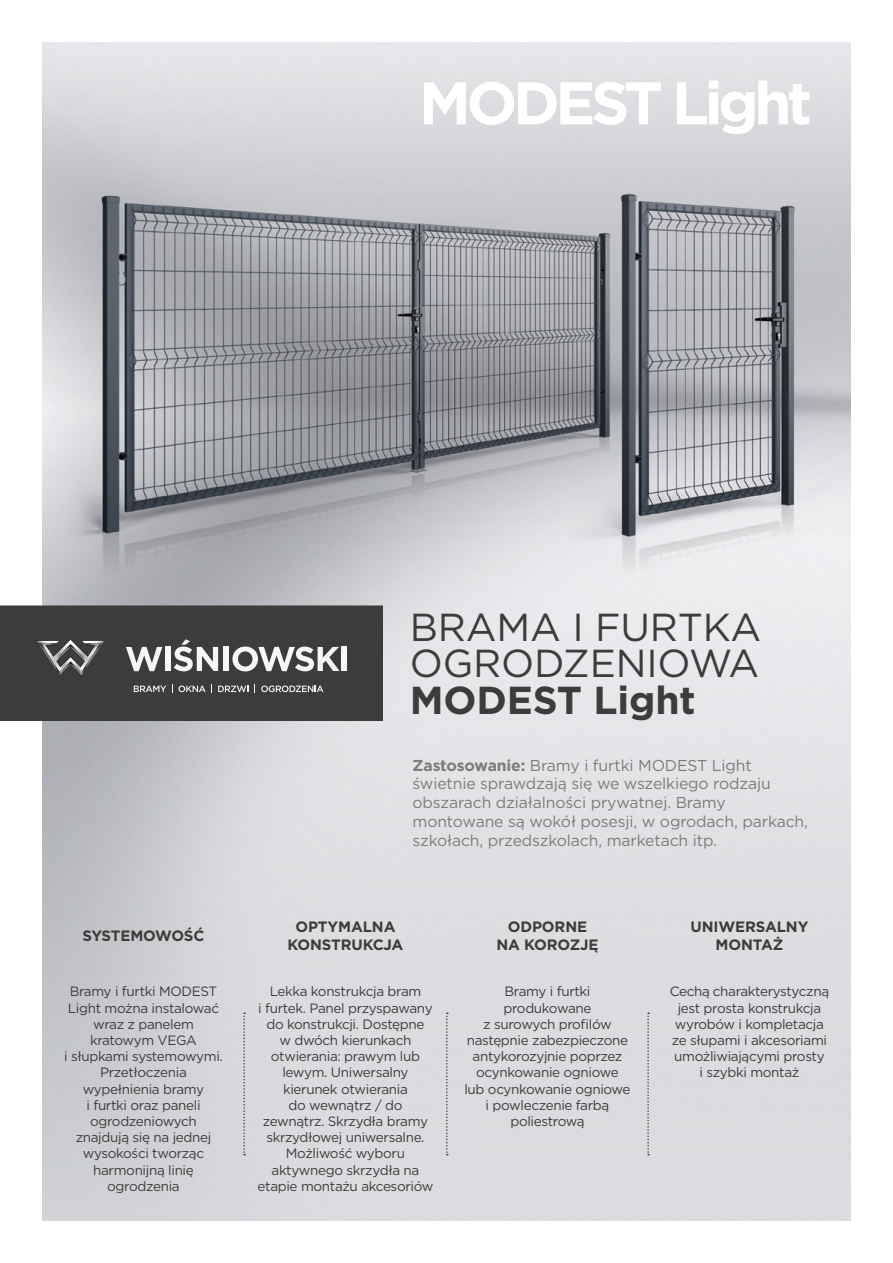
<style>
.page{position:relative;width:893px;height:1263px;background:#fff}
.page>*{position:absolute;margin:0;border:0;box-sizing:border-box;transform-origin:0 0}
.t1{font:700 60px "Gotham";letter-spacing:-.075em;color:#fff}
.t2{font:39px/36.8px "Gotham";letter-spacing:-.005em;color:#3c3c3b}
.t3{font:700 39px "Gotham";letter-spacing:-.005em;color:#3c3c3b}
.t4{font:15.75px/18.9px "Gotham";letter-spacing:-.01em;color:#7c7b7b}
.t5{font:700 15px/18px "Gotham";letter-spacing:-.01em;color:#3c3c3b;text-align:center}
.t6{font:13.5px/16.2px "Gotham";letter-spacing:-.025em;color:#3c3c3b;text-align:center}
.s1{font-weight:700}
</style>
<div class="page">
<img style="left:43px;top:43px;width:807px;height:1177px">
<svg style="left:243px;top:1012px;width:2px;height:143px"></svg>
<svg style="left:446px;top:1012px;width:2px;height:143px"></svg>
<svg style="left:647px;top:1012px;width:2px;height:143px"></svg>
<svg style="left:0;top:606px;width:383px;height:115px;background:#4b4b4a"></svg>
<div style="left:342px;top:647px;width:5px;height:24px;background:#f6f6f6"></div>
<h1 class="t1" style="left:419px;top:63px;width:395px">MODEST Light</h1>
<p class="t5" style="left:82px;top:927px;width:124px">SYSTEMOWOŚĆ</p>
<p class="t6" style="left:64px;top:983px;width:160px">Bramy i furtki MODEST<br>Light można instalować wraz z panelem kratowym VEGA<br>i słupkami systemowymi.<br>Przetłoczenia wypełnienia bramy<br>i furtki oraz paneli ogrodzeniowych znajdują się na jednej wysokości tworząc harmonijną linię ogrodzenia</p>
<h2 class="t2" style="left:410px;top:607px;width:353px">BRAMA I FURTKA<br>OGRODZENIOWA</h2>
<h2 class="t3" style="left:410px;top:674px;width:287px">MODEST Light</h2>
<p class="t4" style="left:412px;top:755px;width:397px"><span class="s1">Zastosowanie:</span> Bramy i furtki MODEST Light świetnie sprawdzają się we wszelkiego rodzaju obszarach działalności prywatnej. Bramy montowane są wokół posesji, w ogrodach, parkach, szkołach, przedszkolach, marketach itp.</p>
<p class="t5" style="left:288px;top:918px;width:117px">OPTYMALNA<br>KONSTRUKCJA</p>
<p class="t6" style="left:258px;top:983px;width:177px">Lekka konstrukcja bram<br>i furtek. Panel przyspawany do konstrukcji. Dostępne<br>w dwóch kierunkach otwierania: prawym lub lewym. Uniwersalny kierunek otwierania<br>do wewnątrz / do zewnątrz. Skrzydła bramy skrzydłowej uniwersalne.<br>Możliwość wyboru aktywnego skrzydła na etapie montażu akcesoriów</p>
<p class="t5" style="left:496px;top:918px;width:104px">ODPORNE<br>NA KOROZJĘ</p>
<p class="t5" style="left:690px;top:918px;width:119px">UNIWERSALNY<br>MONTAŻ</p>
<p class="t6" style="left:670px;top:983px;width:161px">Cechą charakterystyczną jest prosta konstrukcja wyrobów i kompletacja ze słupami i akcesoriami umożliwiającymi prosty<br>i szybki montaż</p>
<p class="t6" style="left:464px;top:983px;width:168px">Bramy i furtki produkowane<br>z surowych profilów następnie zabezpieczone antykorozyjnie poprzez ocynkowanie ogniowe<br>lub ocynkowanie ogniowe i powleczenie farbą poliestrową</p>
</div>
